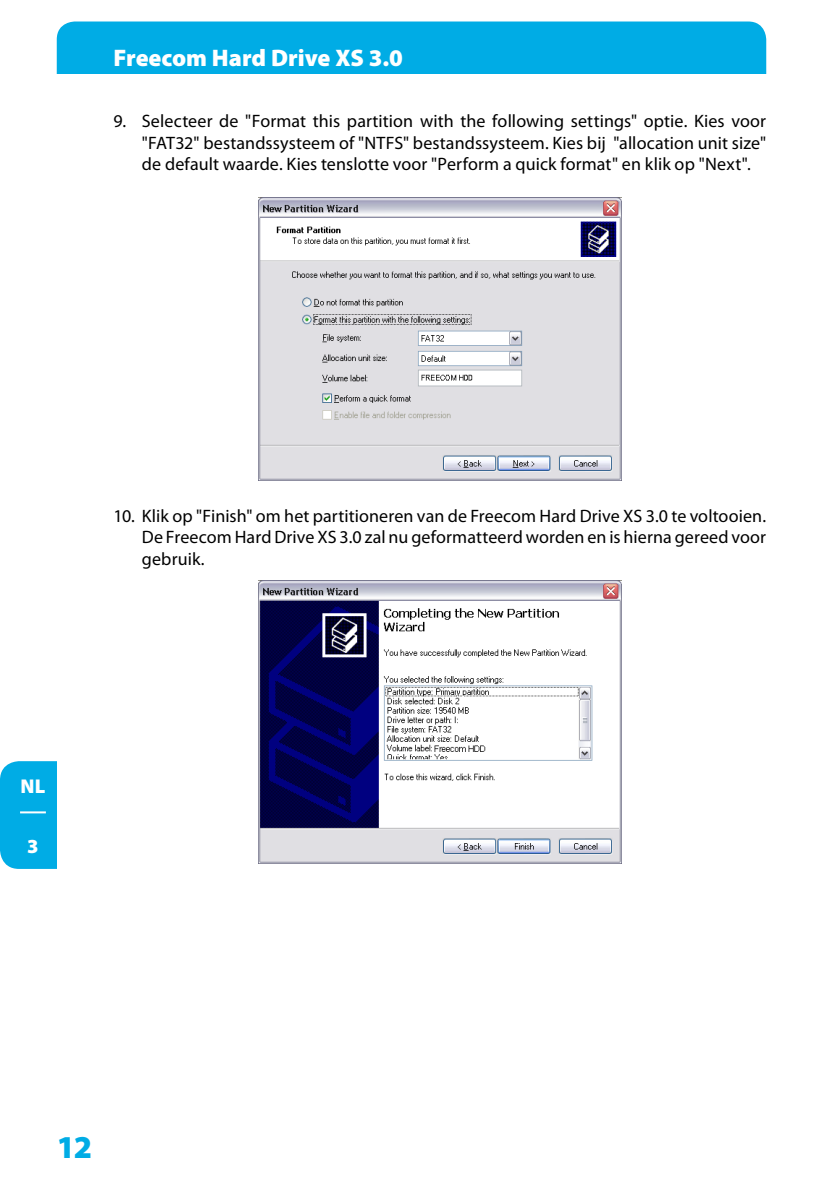
<style>
.page{position:relative;width:840px;height:1191px;background:#fff}
.page>*{position:absolute;margin:0;border:0;box-sizing:border-box;transform-origin:0 0}
.t1{font:900 32px "Myriad Pro";color:#00ace5}
.t2{font:900 24px "Myriad Pro";color:#fff}
.t3{font:900 20px "Myriad Pro";color:#fff}
.t4{font:18px/21.6px "Myriad Pro";letter-spacing:.005em;color:#000;text-align:justify}
</style>
<div class="page">
<div style="left:57px;top:22px;width:708px;height:52px;background:#00ace5"></div>
<div style="left:0;top:761px;width:57px;height:108px;background:#00ace5"></div>
<hr style="left:20px;top:811px;width:26px;height:2px;background:#fff">
<img style="left:258px;top:197px;width:362px;height:283px">
<img style="left:258px;top:580px;width:362px;height:283px">
<h2 class="t2" style="left:113px;top:42px;width:291px">Freecom Hard Drive XS 3.0</h2>
<p class="t4" style="left:142px;top:110px;width:625px;text-indent:-28px">9. Selecteer de "Format this partition with the following settings" optie. Kies voor "FAT32" bestandssysteem of "NTFS" bestandssysteem. Kies bij "allocation unit size" de default waarde. Kies tenslotte voor "Perform a quick format" en klik op "Next".</p>
<p class="t4" style="left:142px;top:504px;width:625px;text-indent:-28px">10. Klik op "Finish" om het partitioneren van de Freecom Hard Drive XS 3.0 te voltooien.<br>De Freecom Hard Drive XS 3.0 zal nu geformatteerd worden en is hierna gereed voor gebruik.</p>
<p class="t3" style="left:21px;top:773px;width:26px">NL</p>
<p class="t3" style="left:27px;top:833px;width:13px">3</p>
<h1 class="t1" style="left:57px;top:1126px;width:34px">12</h1>
</div>
